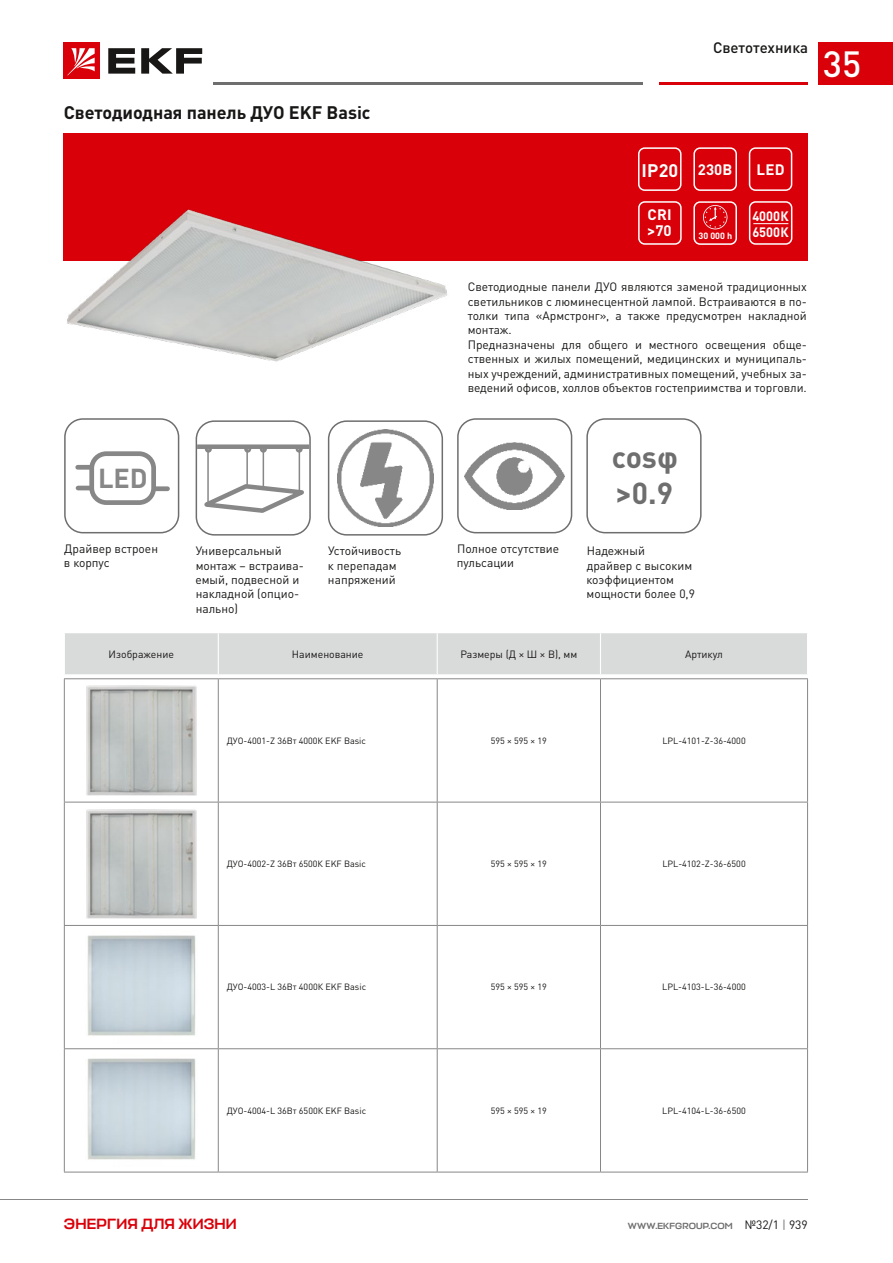
<style>
.page{position:relative;width:893px;height:1263px;background:#fff}
.page>*{position:absolute;margin:0;border:0;box-sizing:border-box;transform-origin:0 0}
.t1{font:500 36px "DIN Pro";color:#fff}
.t2{font:700 30px/36px "DIN Pro";color:#6e6e6e}
.t3{font:700 27px "DIN Pro";color:#868786}
.t4{font:700 18px "DIN Pro";color:#181716}
.t5{font:700 18px "DIN Pro";color:#fff}
.t6{font:500 15px "Stapel";letter-spacing:.01em;color:#da0009}
.t7{font:500 15px "DIN Pro";color:#181716}
.t8{font:700 15px/16.5px "DIN Pro";letter-spacing:.02em;color:#fff}
.t9{font:700 13.5px/16.5px "DIN Pro";color:#fff;scale:.95 1}
.t10{font:12px/14.4px "DIN Pro";color:#181716}
.t11{font:10.5px "DIN Pro";color:#181716}
.t12{font:9px "DIN Pro";color:#181716}
.t13{font:500 9px "Stapel";letter-spacing:.01em;color:#6e6e6e}
.t14{font:700 9px "DIN Pro";color:#fff}
.s1{font-size:15px}
.s2{font-family:"DIN Pro";font-weight:400;font-size:12px;color:#181716}
.s3{font-family:"DIN Pro";font-weight:400;font-size:12px}
</style>
<div class="page">
<hr style="left:0;top:1199px;width:808px;height:1px;background:#868786">
<hr style="left:659px;top:82px;width:149px;height:3px;background:#da0009">
<hr style="left:213px;top:82px;width:430px;height:3px;background:#6e6e6e">
<div style="left:819px;top:43px;width:74px;height:42px;background:#da0009"></div>
<div style="left:64px;top:43px;width:36px;height:36px;background:#da0009"></div>
<svg style="left:108px;top:48px;width:27px;height:26px"></svg>
<svg style="left:141px;top:48px;width:61px;height:26px"></svg>
<svg style="left:67px;top:48px;width:28px;height:27px"></svg>
<div style="left:64px;top:133px;width:744px;height:127px;background:#da0009"></div>
<div style="left:693px;top:147px;width:44px;height:44px;border:2px solid #fff;border-radius:6px"></div>
<div style="left:749px;top:147px;width:43px;height:44px;border:2px solid #fff;border-radius:6px"></div>
<div style="left:638px;top:147px;width:43px;height:44px;border:2px solid #fff;border-radius:6px"></div>
<div style="left:693px;top:201px;width:44px;height:44px;border:2px solid #fff;border-radius:6px"></div>
<svg style="left:703px;top:205px;width:24px;height:24px"></svg>
<div style="left:749px;top:201px;width:43px;height:44px;border:2px solid #fff;border-radius:6px"></div>
<hr style="left:753px;top:223px;width:35px;height:1px;background:#fff">
<div style="left:638px;top:201px;width:44px;height:44px;border:2px solid #fff;border-radius:6px"></div>
<div style="left:64px;top:418px;width:115px;height:115px;border:2px solid #6e6e6e;border-radius:18px"></div>
<img style="left:465px;top:442px;width:100px;height:67px">
<div style="left:457px;top:418px;width:115px;height:115px;border:2px solid #6e6e6e;border-radius:18px"></div>
<img style="left:337px;top:430px;width:97px;height:96px">
<div style="left:328px;top:420px;width:115px;height:116px;border:2px solid #6e6e6e;border-radius:18px"></div>
<div style="left:196px;top:420px;width:115px;height:116px;border:2px solid #6e6e6e;border-radius:18px"></div>
<div style="left:78px;top:465px;width:13px;height:5px;background:#868786"></div>
<hr style="left:78px;top:486px;width:13px;height:4px;background:#868786">
<div style="left:154px;top:486px;width:14px;height:5px;background:#868786"></div>
<div style="left:89px;top:451px;width:67px;height:54px;border:5px solid #868786;border-radius:15px"></div>
<div style="left:586px;top:418px;width:116px;height:115px;border:2px solid #6e6e6e;border-radius:18px"></div>
<img style="left:63px;top:194px;width:397px;height:168px">
<div style="left:65px;top:633px;width:742px;height:41px;background:#d9dada"></div>
<hr style="left:437px;top:633px;width:1px;height:41px;background:#fff">
<hr style="left:600px;top:633px;width:1px;height:41px;background:#fff">
<hr style="left:218px;top:633px;width:1px;height:41px;background:#fff">
<hr style="left:64px;top:678px;width:154px;height:1px;background:#868786">
<hr style="left:64px;top:679px;width:1px;height:123px;background:#868786">
<hr style="left:218px;top:678px;width:219px;height:1px;background:#868786">
<hr style="left:218px;top:679px;width:1px;height:123px;background:#868786">
<hr style="left:437px;top:678px;width:163px;height:1px;background:#868786">
<hr style="left:437px;top:679px;width:1px;height:123px;background:#868786">
<hr style="left:600px;top:678px;width:208px;height:1px;background:#868786">
<hr style="left:600px;top:679px;width:1px;height:123px;background:#868786">
<hr style="left:807px;top:679px;width:1px;height:123px;background:#868786">
<hr style="left:64px;top:925px;width:154px;height:1px;background:#868786">
<hr style="left:64px;top:926px;width:1px;height:122px;background:#868786">
<hr style="left:218px;top:925px;width:219px;height:1px;background:#868786">
<hr style="left:218px;top:926px;width:1px;height:122px;background:#868786">
<hr style="left:437px;top:925px;width:163px;height:1px;background:#868786">
<hr style="left:437px;top:926px;width:1px;height:122px;background:#868786">
<hr style="left:600px;top:925px;width:208px;height:1px;background:#868786">
<hr style="left:600px;top:926px;width:1px;height:122px;background:#868786">
<hr style="left:807px;top:926px;width:1px;height:122px;background:#868786">
<hr style="left:64px;top:802px;width:154px;height:1px;background:#868786">
<hr style="left:64px;top:802px;width:1px;height:123px;background:#868786">
<hr style="left:218px;top:802px;width:219px;height:1px;background:#868786">
<hr style="left:218px;top:802px;width:1px;height:123px;background:#868786">
<hr style="left:437px;top:802px;width:163px;height:1px;background:#868786">
<hr style="left:437px;top:802px;width:1px;height:123px;background:#868786">
<hr style="left:600px;top:802px;width:208px;height:1px;background:#868786">
<hr style="left:600px;top:802px;width:1px;height:123px;background:#868786">
<hr style="left:807px;top:802px;width:1px;height:123px;background:#868786">
<hr style="left:64px;top:1048px;width:154px;height:1px;background:#868786">
<hr style="left:64px;top:1049px;width:1px;height:123px;background:#868786">
<hr style="left:218px;top:1048px;width:219px;height:1px;background:#868786">
<hr style="left:218px;top:1049px;width:1px;height:123px;background:#868786">
<hr style="left:437px;top:1048px;width:163px;height:1px;background:#868786">
<hr style="left:437px;top:1049px;width:1px;height:123px;background:#868786">
<hr style="left:600px;top:1048px;width:208px;height:1px;background:#868786">
<hr style="left:600px;top:1049px;width:1px;height:123px;background:#868786">
<hr style="left:807px;top:1049px;width:1px;height:123px;background:#868786">
<hr style="left:64px;top:1172px;width:154px;height:1px;background:#868786">
<hr style="left:218px;top:1172px;width:219px;height:1px;background:#868786">
<hr style="left:437px;top:1172px;width:163px;height:1px;background:#868786">
<hr style="left:600px;top:1172px;width:208px;height:1px;background:#868786">
<img style="left:86px;top:685px;width:111px;height:111px">
<img style="left:86px;top:809px;width:111px;height:110px">
<img style="left:87px;top:935px;width:109px;height:101px">
<img style="left:87px;top:1058px;width:109px;height:102px">
<div style="left:205px;top:446px;width:7px;height:7px;border:4px solid #868786;border-radius:50%"></div>
<svg style="left:195px;top:480px;width:116px;height:35px"></svg>
<hr style="left:207px;top:446px;width:2px;height:57px;background:#868786">
<hr style="left:299px;top:446px;width:1px;height:47px;background:#868786">
<hr style="left:246px;top:445px;width:2px;height:40px;background:#868786">
<hr style="left:263px;top:446px;width:1px;height:41px;background:#868786">
<div style="left:197px;top:444px;width:112px;height:5px;background:#868786"></div>
<div style="left:244px;top:446px;width:7px;height:7px;border:4px solid #868786;border-radius:50%"></div>
<div style="left:260px;top:446px;width:7px;height:7px;border:4px solid #868786;border-radius:50%"></div>
<div style="left:296px;top:446px;width:7px;height:7px;border:4px solid #868786;border-radius:50%"></div>
<h3 class="t4" style="left:64px;top:98px;width:308px">Светодиодная панель ДУО EKF Basic</h3>
<p class="t7" style="left:713px;top:36px;width:96px">Светотехника</p>
<h1 class="t1" style="left:823px;top:34px;width:40px">35</h1>
<h3 class="t5" style="left:641px;top:155px;width:92px">IP20 <span class="s1">230В</span></h3>
<p class="t8" style="left:756px;top:159px;width:30px">LED</p>
<p class="t8" style="left:647px;top:204px;width:26px">CRI &gt;70</p>
<p class="t14" style="left:698px;top:228px;width:35px">30 000 h</p>
<p class="t9" style="left:752px;top:206px;width:40px">4000К<br>6500К</p>
<p class="t10" style="left:468px;top:278px;width:341px">Светодиодные панели ДУО являются заменой традиционных светильников с люминесцентной лампой. Встраиваются в по&shy;толки типа «Армстронг», а также предусмотрен накладной монтаж.<br>Предназначены для общего и местного освещения обще&shy;ственных и жилых помещений, медицинских и муниципаль&shy;ных учреждений, административных помещений, учебных за&shy;ведений офисов, холлов объектов гостеприимства и торговли.</p>
<h3 class="t3" style="left:98px;top:455px;width:51px">LED</h3>
<h2 class="t2" style="left:612px;top:435px;width:68px">cosφ &gt;0.9</h2>
<p class="t10" style="left:64px;top:540px;width:96px">Драйвер встроен в корпус</p>
<p class="t10" style="left:457px;top:540px;width:104px">Полное отсутствие пульсации</p>
<p class="t10" style="left:195px;top:542px;width:110px">Универсальный монтаж – встраива&shy;емый, подвесной и накладной (опцио&shy;нально)</p>
<p class="t10" style="left:328px;top:542px;width:75px">Устойчивость к перепадам напряжений</p>
<p class="t10" style="left:586px;top:542px;width:110px">Надежный<br>драйвер с высоким коэффициентом мощности более 0,9</p>
<p class="t11" style="left:109px;top:645px;width:67px">Изображение</p>
<p class="t11" style="left:292px;top:645px;width:73px">Наименование</p>
<p class="t11" style="left:460px;top:645px;width:118px">Размеры (Д × Ш × В), мм</p>
<p class="t11" style="left:685px;top:645px;width:39px">Артикул</p>
<p class="t12" style="left:227px;top:733px;width:141px">ДУО-4001-Z 36Вт 4000К EKF Basic</p>
<p class="t12" style="left:491px;top:733px;width:57px">595 × 595 × 19</p>
<p class="t12" style="left:662px;top:733px;width:85px">LPL-4101-Z-36-4000</p>
<p class="t12" style="left:227px;top:857px;width:141px">ДУО-4002-Z 36Вт 6500К EKF Basic</p>
<p class="t12" style="left:491px;top:857px;width:57px">595 × 595 × 19</p>
<p class="t12" style="left:662px;top:857px;width:85px">LPL-4102-Z-36-6500</p>
<p class="t12" style="left:227px;top:980px;width:141px">ДУО-4003-L 36Вт 4000К EKF Basic</p>
<p class="t12" style="left:491px;top:980px;width:57px">595 × 595 × 19</p>
<p class="t12" style="left:662px;top:980px;width:85px">LPL-4103-L-36-4000</p>
<p class="t12" style="left:227px;top:1103px;width:141px">ДУО-4004-L 36Вт 6500К EKF Basic</p>
<p class="t12" style="left:491px;top:1103px;width:57px">595 × 595 × 19</p>
<p class="t12" style="left:662px;top:1103px;width:85px">LPL-4104-L-36-6500</p>
<p class="t6" style="left:64px;top:1214px;width:174px">ЭНЕРГИЯ ДЛЯ ЖИЗНИ</p>
<p class="t13" style="left:628px;top:1220px;width:181px">WWW.EKFGROUP.COM <span class="s2">№32/1</span> <span class="s3">|</span> <span class="s2">939</span></p>
</div>
